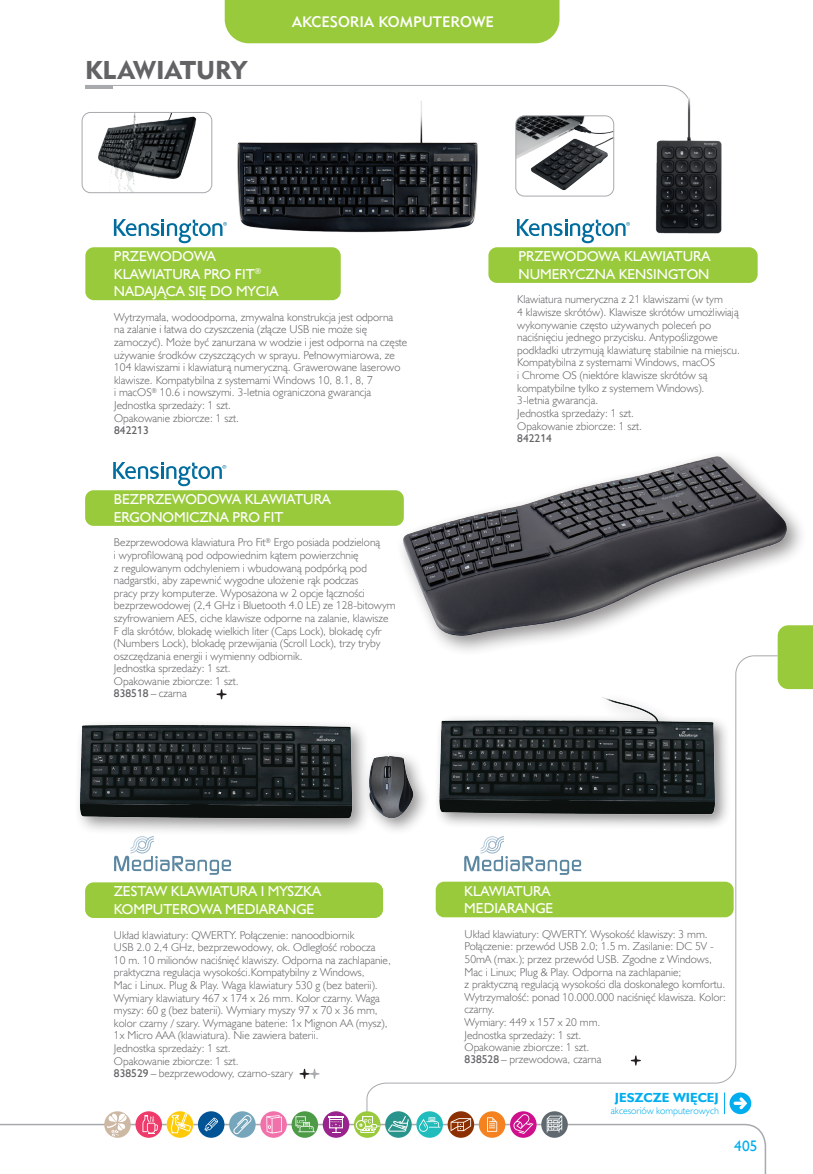
<style>
.page{position:relative;width:813px;height:1174px;background:#fff}
.page>*{position:absolute;margin:0;border:0;box-sizing:border-box;transform-origin:0 0}
.Rozdziały_nie_do_spisu{font:25.65px "Geometric 415 Blk EU";color:#636366}
.t1{font:15.3px "Humanst 521 EU";color:#00aeef}
.t2{font:15.15px "Geometric 415 Md EU";color:#fff}
.Nazwa_modułu_A{font:14.4px/17.2px "Humanst 521 EU";color:#fff}
.Nazwa_modułu_C{font:14.4px/17.2px "Humanst 521 EU";color:#fff}
.Nazwa_modułu_B{font:14.4px "Humanst 521 EU";color:#fff}
.t3{font:700 13.2px "Humanst 521 EU";color:#00aeef}
.opis_produktów{font:11.4px/12.6px "Humanst 521 Lt EU";color:#636366}
.opis_produktów-2{font:11.4px "Humanst 521 EU";color:#636366}
.t4{font:9.9px "Humanst 521 Lt EU";color:#00aeef}
.s1{font-family:"Humanst 521 EU"}
</style>
<div class="page">
<svg style="left:85px;top:85px;width:598px;height:7px"></svg>
<hr style="left:85px;top:86px;width:28px;height:3px;background:#a8a9ad">
<div style="left:224px;top:0;width:335px;height:43px;background:#99ca3b"></div>
<svg style="left:0;top:1123px;width:766px;height:51px"></svg>
<svg style="left:778px;top:625px;width:34px;height:64px"></svg>
<svg style="left:366px;top:656px;width:412px;height:459px"></svg>
<div style="left:416px;top:1111px;width:26px;height:26px;background:#21bdbd;border-radius:50%"></div>
<svg style="left:419px;top:1117px;width:21px;height:14px"></svg>
<div style="left:510px;top:1111px;width:26px;height:26px;background:#cf108c;border-radius:50%"></div>
<svg style="left:513px;top:1114px;width:20px;height:20px"></svg>
<div style="left:478px;top:1111px;width:27px;height:26px;background:#f58220;border-radius:50%"></div>
<svg style="left:487px;top:1117px;width:10px;height:14px"></svg>
<svg style="left:447px;top:1111px;width:27px;height:26px"></svg>
<svg style="left:450px;top:1118px;width:21px;height:13px"></svg>
<div style="left:354px;top:1111px;width:26px;height:26px;background:#99ca3b;border-radius:50%"></div>
<div style="left:355px;top:1120px;width:11px;height:10px;border:1px solid #fff;border-radius:50%"></div>
<svg style="left:359px;top:1115px;width:21px;height:18px"></svg>
<div style="left:322px;top:1111px;width:27px;height:26px;background:#99248e;border-radius:50%"></div>
<svg style="left:328px;top:1115px;width:15px;height:18px"></svg>
<svg style="left:291px;top:1111px;width:27px;height:26px"></svg>
<svg style="left:295px;top:1116px;width:20px;height:16px"></svg>
<svg style="left:260px;top:1111px;width:27px;height:26px"></svg>
<svg style="left:266px;top:1115px;width:15px;height:18px"></svg>
<div style="left:229px;top:1111px;width:26px;height:26px;background:#76a6bc;border-radius:50%"></div>
<svg style="left:233px;top:1114px;width:19px;height:20px"></svg>
<div style="left:198px;top:1111px;width:26px;height:26px;background:#005495;border-radius:50%"></div>
<svg style="left:204px;top:1117px;width:14px;height:14px"></svg>
<svg style="left:385px;top:1111px;width:26px;height:26px"></svg>
<svg style="left:388px;top:1115px;width:20px;height:16px"></svg>
<div style="left:541px;top:1111px;width:26px;height:26px;background:#5f696f;border-radius:50%"></div>
<svg style="left:546px;top:1115px;width:16px;height:17px"></svg>
<svg style="left:167px;top:1111px;width:28px;height:33px"></svg>
<div style="left:135px;top:1111px;width:27px;height:26px;background:#ef3b6b;border-radius:50%"></div>
<svg style="left:142px;top:1115px;width:16px;height:18px"></svg>
<svg style="left:104px;top:1111px;width:27px;height:26px"></svg>
<svg style="left:107px;top:1113px;width:19px;height:23px"></svg>
<div style="left:85px;top:490px;width:318px;height:36px;background:#99ca3b;border-radius:9px"></div>
<svg style="left:216px;top:689px;width:10px;height:10px"></svg>
<svg style="left:113px;top:462px;width:113px;height:24px"></svg>
<div style="left:395px;top:449px;width:412px;height:207px;background:#231f20;opacity:.5"></div>
<img style="left:393px;top:449px;width:403px;height:196px">
<div style="left:435px;top:881px;width:298px;height:36px;background:#99ca3b;border-radius:9px"></div>
<svg style="left:630px;top:1055px;width:10px;height:10px"></svg>
<svg style="left:464px;top:836px;width:117px;height:39px"></svg>
<img style="left:425px;top:687px;width:305px;height:143px">
<div style="left:85px;top:882px;width:298px;height:36px;background:#99ca3b;border-radius:9px"></div>
<svg style="left:299px;top:1068px;width:20px;height:10px"></svg>
<svg style="left:114px;top:837px;width:117px;height:37px"></svg>
<div style="left:73px;top:718px;width:358px;height:119px;background:#231f20;opacity:.5"></div>
<img style="left:73px;top:706px;width:348px;height:131px">
<div style="left:85px;top:247px;width:255px;height:53px;background:#99ca3b;border-radius:9px"></div>
<svg style="left:114px;top:219px;width:113px;height:24px"></svg>
<img style="left:82px;top:112px;width:130px;height:81px">
<div style="left:82px;top:112px;width:130px;height:81px;border:1px solid #a8a9ad;border-radius:9px"></div>
<img style="left:231px;top:85px;width:252px;height:166px">
<div style="left:488px;top:247px;width:269px;height:36px;background:#99ca3b;border-radius:9px"></div>
<svg style="left:516px;top:219px;width:113px;height:24px"></svg>
<img style="left:515px;top:116px;width:98px;height:80px">
<div style="left:515px;top:115px;width:98px;height:81px;border:1px solid #a8a9ad;border-radius:9px"></div>
<img style="left:640px;top:92px;width:93px;height:156px">
<p class="Rozdziały_nie_do_spisu" style="left:85px;top:54px;width:163px">KLAWIATURY</p>
<h3 class="t2" style="left:292px;top:12px;width:203px">AKCESORIA KOMPUTEROWE</h3>
<p class="Nazwa_modułu_A" style="left:114px;top:248px;width:103px">PRZEWODOWA</p>
<p class="Nazwa_modułu_B" style="left:114px;top:265px;width:149px">KLAWIATURA PRO FIT<sup>®</sup></p>
<p class="Nazwa_modułu_C" style="left:114px;top:282px;width:166px">NADAJĄCA SIĘ DO MYCIA</p>
<p class="opis_produktów" style="left:114px;top:310px;width:294px">Wytrzymała, wodoodporna, zmywalna konstrukcja jest odporna<br>na zalanie i łatwa do czyszczenia (złącze USB nie może się zamoczyć). Może być zanurzana w wodzie i jest odporna na częste używanie środków czyszczących w sprayu. Pełnowymiarowa, ze 104 klawiszami i klawiaturą numeryczną. Grawerowane laserowo klawisze. Kompatybilna z systemami Windows 10, 8.1, 8, 7<br>i macOS<sup>®</sup> 10.6 i nowszymi. 3-letnia ograniczona gwarancja</p>
<p class="opis_produktów" style="left:114px;top:398px;width:118px">Jednostka sprzedaży: 1 szt.</p>
<p class="opis_produktów" style="left:114px;top:411px;width:126px">Opakowanie zbiorcze: 1 szt.</p>
<p class="opis_produktów-2" style="left:114px;top:423px;width:36px">842213</p>
<p class="Nazwa_modułu_A" style="left:114px;top:491px;width:218px">BEZPRZEWODOWA KLAWIATURA<br>ERGONOMICZNA PRO FIT</p>
<p class="opis_produktów" style="left:114px;top:536px;width:283px">Bezprzewodowa klawiatura Pro Fit<sup>®</sup> Ergo posiada podzieloną<br>i wyprofilowaną pod odpowiednim kątem powierzchnię<br>z regulowanym odchyleniem i wbudowaną podpórką pod nadgarstki, aby zapewnić wygodne ułożenie rąk podczas<br>pracy przy komputerze. Wyposażona w 2 opcje łączności bezprzewodowej (2,4 GHz i Bluetooth 4.0 LE) ze 128-bitowym szyfrowaniem AES, ciche klawisze odporne na zalanie, klawisze F dla skrótów, blokadę wielkich liter (Caps Lock), blokadę cyfr (Numbers Lock), blokadę przewijania (Scroll Lock), trzy tryby oszczędzania energii i wymienny odbiornik.</p>
<p class="opis_produktów" style="left:114px;top:662px;width:118px">Jednostka sprzedaży: 1 szt.</p>
<p class="opis_produktów" style="left:114px;top:674px;width:126px">Opakowanie zbiorcze: 1 szt.</p>
<p class="opis_produktów" style="left:114px;top:686px;width:74px"><span class="s1">838518</span> – czarna</p>
<p class="Nazwa_modułu_C" style="left:518px;top:248px;width:193px">PRZEWODOWA KLAWIATURA<br>NUMERYCZNA KENSINGTON</p>
<p class="opis_produktów" style="left:517px;top:293px;width:224px">Klawiatura numeryczna z 21 klawiszami (w tym<br>4 klawisze skrótów). Klawisze skrótów umożliwiają wykonywanie często używanych poleceń po naciśnięciu jednego przycisku. Antypoślizgowe podkładki utrzymują klawiaturę stabilnie na miejscu.<br>Kompatybilna z systemami Windows, macOS<br>i Chrome OS (niektóre klawisze skrótów są kompatybilne tylko z systemem Windows).<br>3-letnia gwarancja.</p>
<p class="opis_produktów" style="left:517px;top:406px;width:118px">Jednostka sprzedaży: 1 szt.</p>
<p class="opis_produktów" style="left:517px;top:419px;width:126px">Opakowanie zbiorcze: 1 szt.</p>
<p class="opis_produktów-2" style="left:517px;top:430px;width:36px">842214</p>
<p class="Nazwa_modułu_A" style="left:114px;top:883px;width:209px">ZESTAW KLAWIATURA I MYSZKA<br>KOMPUTEROWA MEDIARANGE</p>
<p class="opis_produktów" style="left:114px;top:928px;width:278px">Układ klawiatury: QWERTY. Połączenie: nanoodbiornik<br>USB 2.0 2,4 GHz, bezprzewodowy, ok. Odległość robocza<br>10 m. 10 milionów naciśnięć klawiszy. Odporna na zachlapanie, praktyczna regulacja wysokości.Kompatybilny z Windows,<br>Mac i Linux. Plug &amp; Play. Waga klawiatury 530 g (bez baterii).<br>Wymiary klawiatury 467 x 174 x 26 mm. Kolor czarny. Waga myszy: 60 g (bez baterii). Wymiary myszy 97 x 70 x 36 mm, kolor czarny / szary. Wymagane baterie: 1x Mignon AA (mysz), 1x Micro AAA (klawiatura). Nie zawiera baterii.</p>
<p class="opis_produktów" style="left:114px;top:1041px;width:118px">Jednostka sprzedaży: 1 szt.</p>
<p class="opis_produktów" style="left:114px;top:1054px;width:126px">Opakowanie zbiorcze: 1 szt.</p>
<p class="opis_produktów" style="left:114px;top:1066px;width:181px"><span class="s1">838529</span> – bezprzewodowy, czarno-szary</p>
<p class="Nazwa_modułu_A" style="left:464px;top:882px;width:88px">KLAWIATURA</p>
<p class="Nazwa_modułu_A" style="left:464px;top:899px;width:91px">MEDIARANGE</p>
<p class="opis_produktów" style="left:464px;top:927px;width:263px">Układ klawiatury: QWERTY. Wysokość klawiszy: 3 mm.<br>Połączenie: przewód USB 2.0; 1.5 m. Zasilanie: DC 5V - 50mA (max.); przez przewód USB. Zgodne z Windows, Mac i Linux; Plug &amp; Play. Odporna na zachlapanie;<br>z praktyczną regulacją wysokości dla doskonałego komfortu.<br>Wytrzymałość: ponad 10.000.000 naciśnięć klawisza. Kolor: czarny.<br>Wymiary: 449 x 157 x 20 mm.</p>
<p class="opis_produktów" style="left:464px;top:1028px;width:118px">Jednostka sprzedaży: 1 szt.</p>
<p class="opis_produktów" style="left:464px;top:1041px;width:126px">Opakowanie zbiorcze: 1 szt.</p>
<p class="opis_produktów" style="left:464px;top:1053px;width:138px"><span class="s1">838528</span> – przewodowa, czarna</p>
<p class="t3" style="left:614px;top:1089px;width:105px">JESZCZE WIĘCEJ</p>
<p class="t4" style="left:610px;top:1104px;width:109px">akcesoriów komputerowych</p>
<h2 class="t1" style="left:734px;top:1136px;width:25px">405</h2>
</div>
